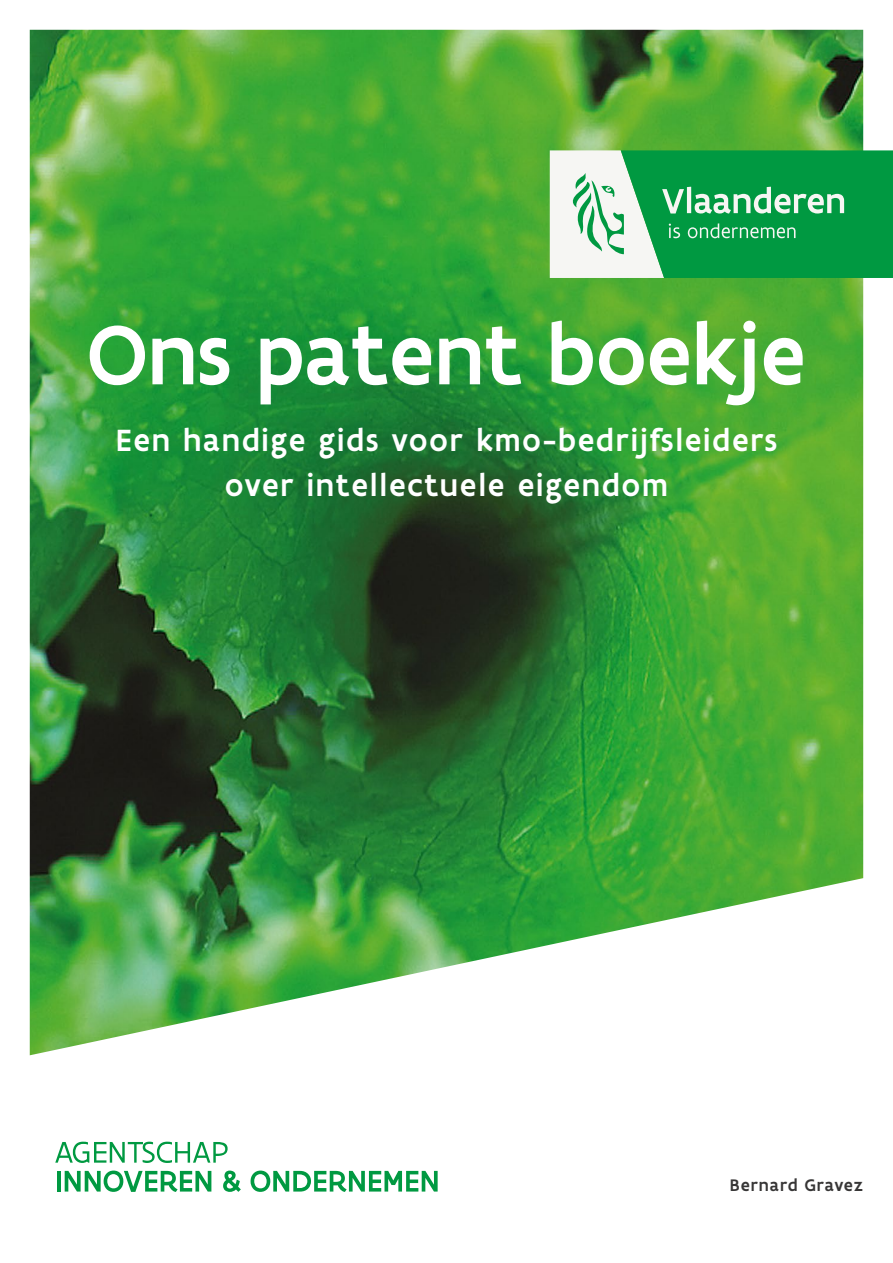
<style>
.page{position:relative;width:893px;height:1263px;background:#fff}
.page>*{position:absolute;margin:0;border:0;box-sizing:border-box;transform-origin:0 0}
.Titel_Cover{font:500 90px "Flanders Art Sans";color:#fff}
.t1{font:500 33px/45px "Flanders Art Sans";letter-spacing:.05em;color:#fff;text-align:center}
.t2{font:500 18px "Flanders Art Sans";letter-spacing:.05em;color:#373636}
</style>
<div class="page">
<img style="left:30px;top:30px;width:833px;height:1025px">
<svg style="left:550px;top:150px;width:343px;height:128px"></svg>
<svg style="left:55px;top:1142px;width:173px;height:21px"></svg>
<hr style="left:57px;top:1171px;width:4px;height:20px;background:#009941">
<svg style="left:65px;top:1170px;width:146px;height:22px"></svg>
<svg style="left:223px;top:1170px;width:18px;height:22px"></svg>
<svg style="left:251px;top:1170px;width:187px;height:22px"></svg>
<p class="Titel_Cover" style="left:87px;top:299px;width:720px">Ons patent boekje</p>
<p class="t1" style="left:116px;top:418px;width:663px">Een handige gids voor kmo-bedrijfsleiders over intellectuele eigendom</p>
<p class="t2" style="left:730px;top:1173px;width:135px">Bernard Gravez</p>
</div>
